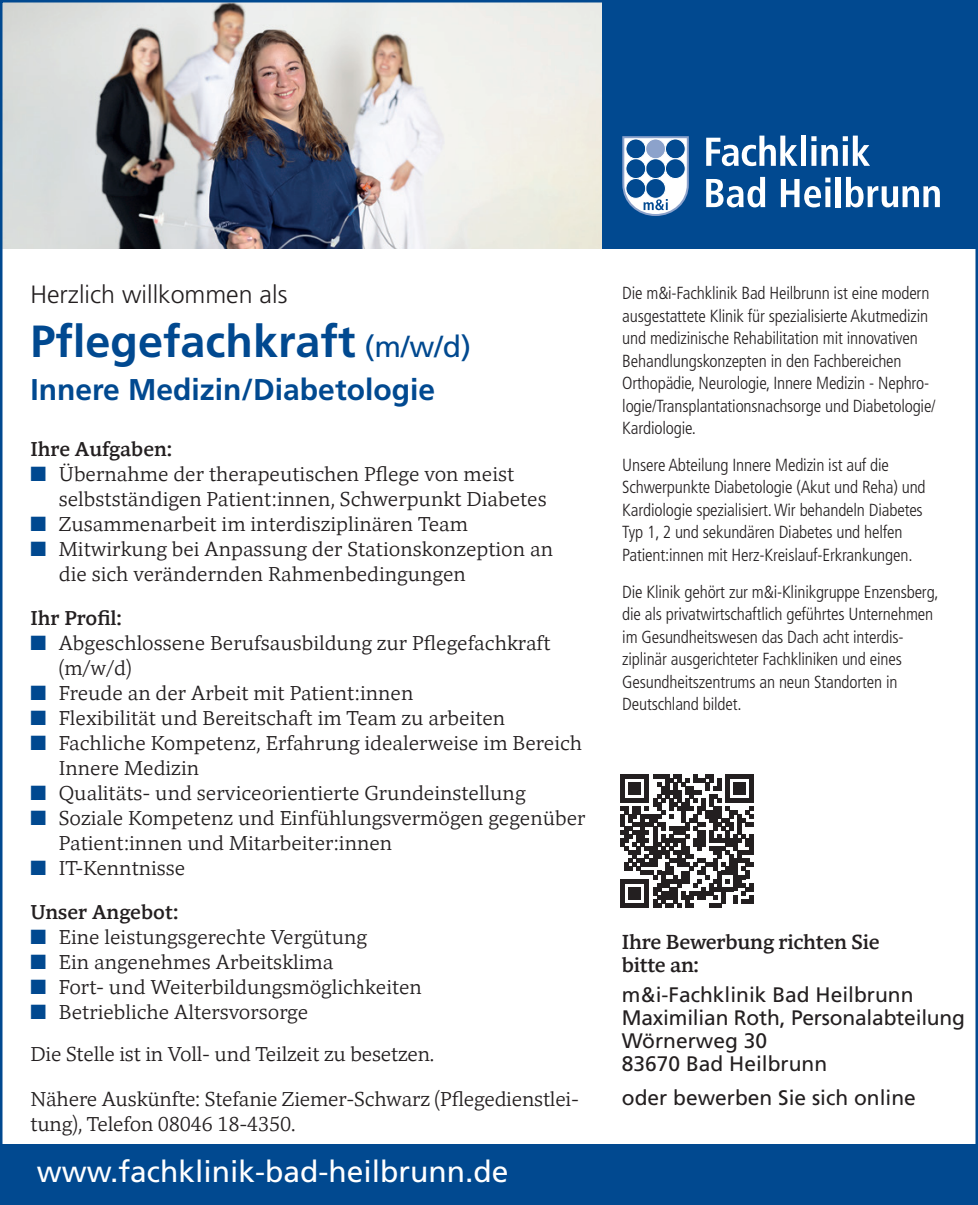
<style>
.page{position:relative;width:978px;height:1205px;background:#fff}
.page>*{position:absolute;margin:0;border:0;box-sizing:border-box;transform-origin:0 0}
.t1{font:700 45px "Frutiger LT Pro";color:#014990}
.t2{font:30px "Frutiger LT Pro";color:#fff}
.t3{font:700 30px "Frutiger LT Pro";color:#014990}
.t4{font:300 25px "Frutiger LT Pro";color:#231f20}
.t5{font:21px/23px "Frutiger LT Pro";color:#231f20}
.t6{font:600 21px/23px "Mundo Serif";letter-spacing:-.01em;color:#231f20}
.t7{font:20.75px/25px "Mundo Serif";color:#231f20}
.t8{font:600 20.75px "Mundo Serif";color:#231f20}
.t9{font:300 condensed 17.5px/22.5px "Frutiger LT Pro";letter-spacing:-.01em;color:#231f20}
.s1{font-weight:400;font-size:30px}
.s2{color:#014990}
.s3{font-weight:600}
</style>
<div class="page">
<img style="left:3px;top:3px;width:599px;height:245px">
<div style="left:0;top:1145px;width:978px;height:60px;background:#014990"></div>
<div style="left:602px;top:0;width:376px;height:248px;background:#014990"></div>
<svg style="left:621px;top:774px;width:133px;height:133px"></svg>
<svg style="left:706px;top:136px;width:92px;height:30px"></svg>
<div style="left:801px;top:136px;width:5px;height:30px;background:#fff"></div>
<svg style="left:811px;top:136px;width:59px;height:30px"></svg>
<svg style="left:706px;top:177px;width:59px;height:30px"></svg>
<svg style="left:781px;top:177px;width:49px;height:30px"></svg>
<div style="left:836px;top:177px;width:5px;height:30px;background:#fff"></div>
<svg style="left:846px;top:177px;width:94px;height:30px"></svg>
<svg style="left:622px;top:136px;width:67px;height:80px"></svg>
<p class="t4" style="left:30px;top:280px;width:258px">Herzlich willkommen als</p>
<h1 class="t1" style="left:30px;top:314px;width:442px">Pflegefachkraft <span class="s1">(m/w/d)</span></h1>
<h2 class="t3" style="left:30px;top:372px;width:406px">Innere Medizin/Diabetologie</h2>
<p class="t8" style="left:30px;top:434px;width:143px">Ihre Aufgaben:</p>
<p class="t7" style="left:59px;top:460px;width:489px;text-indent:-28px"><span class="s2">■</span> Übernahme der therapeutischen Pflege von meist selbstständigen Patient:innen, Schwerpunkt Diabetes</p>
<p class="t7" style="left:30px;top:510px;width:439px"><span class="s2">■</span> Zusammenarbeit im interdisziplinären Team</p>
<p class="t7" style="left:59px;top:535px;width:496px;text-indent:-28px"><span class="s2">■</span> Mitwirkung bei Anpassung der Stationskonzeption an die sich verändernden Rahmenbedingungen</p>
<p class="t8" style="left:30px;top:604px;width:93px">Ihr Profil:</p>
<p class="t7" style="left:59px;top:630px;width:493px;text-indent:-28px"><span class="s2">■</span> Abgeschlossene Berufsausbildung zur Pflegefachkraft (m/w/d)</p>
<p class="t7" style="left:30px;top:680px;width:384px"><span class="s2">■</span> Freude an der Arbeit mit Patient:innen</p>
<p class="t7" style="left:30px;top:705px;width:476px"><span class="s2">■</span> Flexibilität und Bereitschaft im Team zu arbeiten</p>
<p class="t7" style="left:59px;top:729px;width:525px;text-indent:-28px"><span class="s2">■</span> Fachliche Kompetenz, Erfahrung idealerweise im Bereich<br>Innere Medizin</p>
<p class="t7" style="left:30px;top:779px;width:497px"><span class="s2">■</span> Qualitäts- und serviceorientierte Grundeinstellung</p>
<p class="t7" style="left:59px;top:804px;width:528px;text-indent:-28px"><span class="s2">■</span> Soziale Kompetenz und Einfühlungsvermögen gegenüber<br>Patient:innen und Mitarbeiter:innen</p>
<p class="t7" style="left:30px;top:844px;width:156px;line-height:45px"><span class="s2">■</span> IT-Kenntnisse<br><span class="s3">Unser Angebot:</span></p>
<p class="t7" style="left:30px;top:924px;width:338px"><span class="s2">■</span> Eine leistungsgerechte Vergütung</p>
<p class="t7" style="left:30px;top:949px;width:305px"><span class="s2">■</span> Ein angenehmes Arbeitsklima</p>
<p class="t7" style="left:30px;top:974px;width:393px"><span class="s2">■</span> Fort- und Weiterbildungsmöglichkeiten</p>
<p class="t7" style="left:30px;top:990px;width:406px;line-height:42.5px"><span class="s2">■</span> Betriebliche Altersvorsorge<br>Die Stelle ist in Voll- und Teilzeit zu besetzen.</p>
<p class="t7" style="left:30px;top:1086px;width:550px">Nähere Auskünfte: Stefanie Ziemer-Schwarz (Pflegedienstlei&shy;tung), Telefon 08046 18-4350.</p>
<h2 class="t2" style="left:37px;top:1153px;width:473px">www.fachklinik-bad-heilbrunn.de</h2>
<p class="t9" style="left:622px;top:282px;width:315px">Die m&amp;i-Fachklinik Bad Heilbrunn ist eine modern ausgestattete Klinik für spezialisierte Akutmedizin und medizinische Rehabilitation mit innovativen Behandlungskonzepten in den Fachbereichen Orthopädie, Neurologie, Innere Medizin - Nephro&shy;logie/Transplantationsnachsorge und Diabetologie/ Kardiologie.</p>
<p class="t9" style="left:622px;top:454px;width:305px">Unsere Abteilung Innere Medizin ist auf die Schwerpunkte Diabetologie (Akut und Reha) und Kardiologie spezialisiert. Wir behandeln Diabetes Typ 1, 2 und sekundären Diabetes und helfen Patient:innen mit Herz-Kreislauf-Erkrankungen.</p>
<p class="t9" style="left:622px;top:580px;width:318px">Die Klinik gehört zur m&amp;i-Klinikgruppe Enzensberg, die als privatwirtschaftlich geführtes Unternehmen im Gesundheitswesen das Dach acht interdis&shy;ziplinär ausgerichteter Fachkliniken und eines Gesundheitszentrums an neun Standorten in Deutschland bildet.</p>
<p class="t6" style="left:622px;top:929px;width:259px">Ihre Bewerbung richten Sie bitte an:</p>
<p class="t5" style="left:622px;top:983px;width:345px">m&amp;i-Fachklinik Bad Heilbrunn<br>Maximilian Roth, Personalabteilung<br>Wörnerweg 30<br>83670 Bad Heilbrunn</p>
<p class="t5" style="left:622px;top:1086px;width:296px">oder bewerben Sie sich online</p>
</div>
